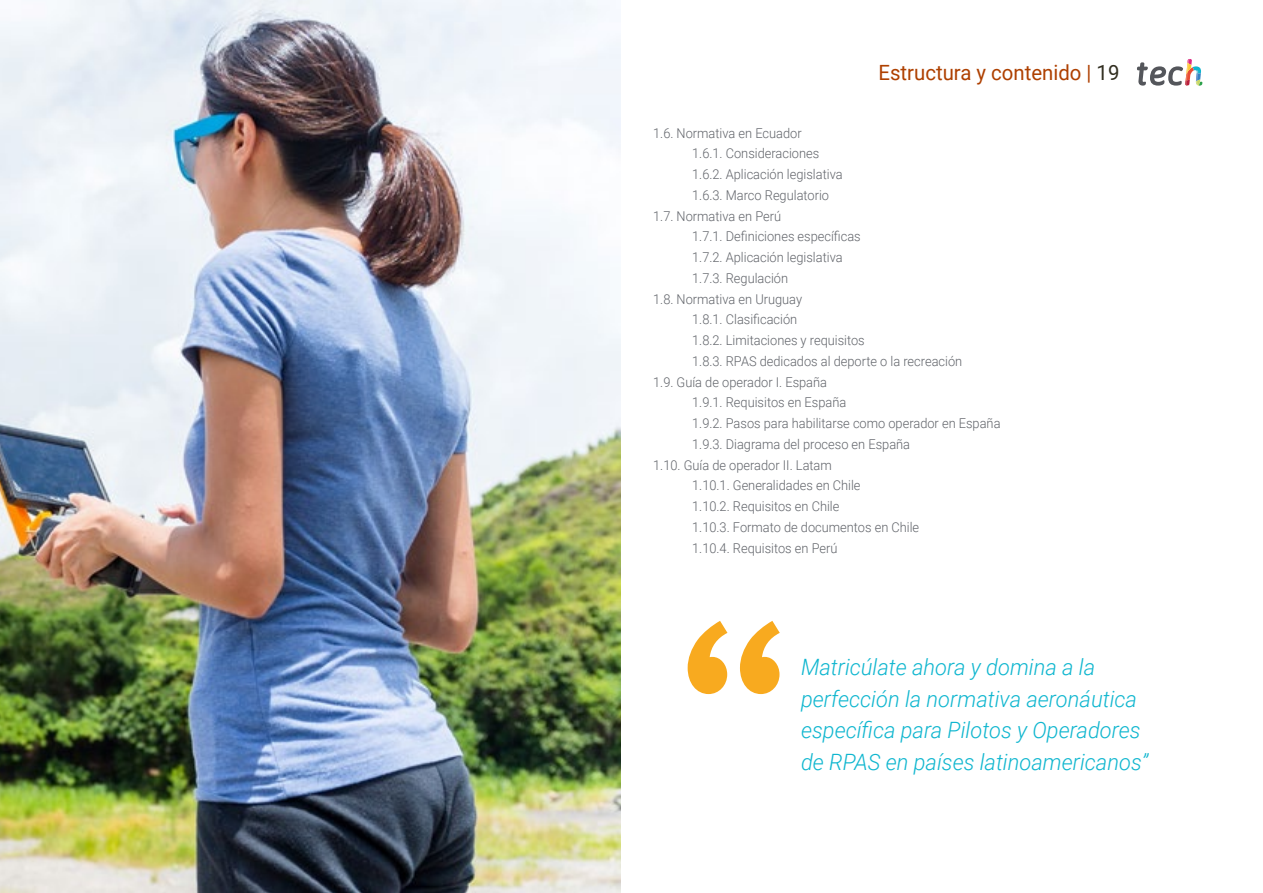
<style>
.page{position:relative;width:1263px;height:893px;background:#fff}
.page>*{position:absolute;margin:0;border:0;box-sizing:border-box;transform-origin:0 0}
.t1{font:italic 300 22.5px/31.5px "Roboto";color:#0fb6cf}
.t2{font:21px "Roboto";color:#ae4000}
.t3{font:300 13.5px "Roboto";color:#61646a;scale:.95 1}
.s1{color:#312e20}
</style>
<div class="page">
<img style="left:0;top:0;width:621px;height:893px">
<svg style="left:688px;top:621px;width:92px;height:73px"></svg>
<svg style="left:1137px;top:59px;width:65px;height:27px"></svg>
<h2 class="t2" style="left:878px;top:57px;width:242px">Estructura y contenido | <span class="s1">19</span></h2>
<p class="t3" style="left:653px;top:123px;width:158px">1.6. Normativa en Ecuador</p>
<p class="t3" style="left:692px;top:144px;width:135px">1.6.1. Consideraciones</p>
<p class="t3" style="left:692px;top:165px;width:160px">1.6.2. Aplicación legislativa</p>
<p class="t3" style="left:692px;top:186px;width:146px">1.6.3. Marco Regulatorio</p>
<p class="t3" style="left:653px;top:206px;width:136px">1.7. Normativa en Perú</p>
<p class="t3" style="left:692px;top:227px;width:179px">1.7.1. Definiciones específicas</p>
<p class="t3" style="left:692px;top:248px;width:160px">1.7.2. Aplicación legislativa</p>
<p class="t3" style="left:692px;top:269px;width:103px">1.7.3. Regulación</p>
<p class="t3" style="left:653px;top:289px;width:158px">1.8. Normativa en Uruguay</p>
<p class="t3" style="left:692px;top:310px;width:112px">1.8.1. Clasificación</p>
<p class="t3" style="left:692px;top:331px;width:183px">1.8.2. Limitaciones y requisitos</p>
<p class="t3" style="left:692px;top:352px;width:286px">1.8.3. RPAS dedicados al deporte o la recreación</p>
<p class="t3" style="left:653px;top:372px;width:185px">1.9. Guía de operador I. España</p>
<p class="t3" style="left:692px;top:393px;width:164px">1.9.1. Requisitos en España</p>
<p class="t3" style="left:692px;top:414px;width:326px">1.9.2. Pasos para habilitarse como operador en España</p>
<p class="t3" style="left:692px;top:435px;width:231px">1.9.3. Diagrama del proceso en España</p>
<p class="t3" style="left:653px;top:455px;width:190px">1.10. Guía de operador II. Latam</p>
<p class="t3" style="left:692px;top:476px;width:179px">1.10.1. Generalidades en Chile</p>
<p class="t3" style="left:692px;top:497px;width:156px">1.10.2. Requisitos en Chile</p>
<p class="t3" style="left:692px;top:518px;width:240px">1.10.3. Formato de documentos en Chile</p>
<p class="t3" style="left:692px;top:538px;width:154px">1.10.4. Requisitos en Perú</p>
<h1 class="t1" style="left:801px;top:651px;width:349px">Matricúlate ahora y domina a la perfección la normativa aeronáutica específica para Pilotos y Operadores de RPAS en países latinoamericanos”</h1>
</div>
